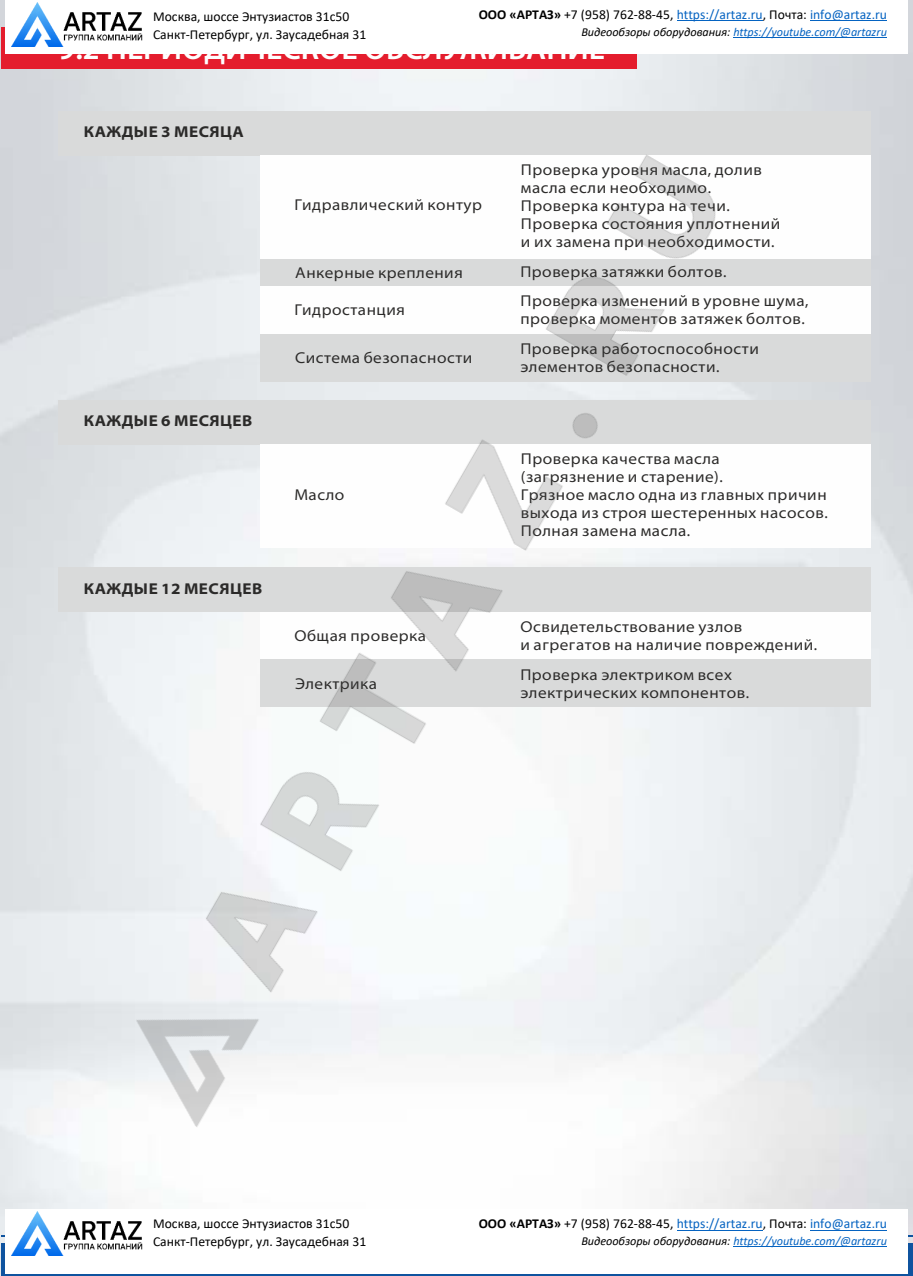
<style>
.page{position:relative;width:913px;height:1276px;background:#fff}
.page>*{position:absolute;margin:0;border:0;box-sizing:border-box;transform-origin:0 0}
.t1{font:600 31.5px "Myriad Pro";color:#fefefe}
.t2{font:semi-expanded 15.75px/18px "Myriad Pro";letter-spacing:.03em;color:#2b2a29}
.t3{font:700 semi-expanded 15.75px "Myriad Pro";letter-spacing:.03em;color:#2b2a29}
.t4{font:13.72px "Calibri";color:#0563c1}
.t5{font:13.72px/17.8px "Calibri";color:#000}
.t6{font:italic 12.15px "Calibri";letter-spacing:-.005em;color:#0563c1}
.s1{font-weight:700;color:#000}
.s2{color:#000}
</style>
<div class="page">
<img style="left:0;top:0;width:912px;height:1276px">
<div style="left:1px;top:1243px;width:911px;height:33px;background:#0f539f"></div>
<hr style="left:1px;top:1235px;width:911px;height:1px;background:#0f539f">
<div style="left:58px;top:111px;width:812px;height:45px;background:#d9dada"></div>
<div style="left:1px;top:28px;width:635px;height:41px;background:#e41d2d"></div>
<div style="left:260px;top:156px;width:610px;height:103px;background:#fefefe"></div>
<div style="left:260px;top:259px;width:610px;height:27px;background:#d9dada"></div>
<div style="left:260px;top:287px;width:610px;height:47px;background:#fefefe"></div>
<div style="left:260px;top:334px;width:610px;height:47px;background:#d9dada"></div>
<div style="left:58px;top:400px;width:812px;height:45px;background:#d9dada"></div>
<div style="left:260px;top:445px;width:610px;height:103px;background:#fefefe"></div>
<div style="left:260px;top:612px;width:610px;height:48px;background:#fefefe"></div>
<div style="left:260px;top:659px;width:610px;height:48px;background:#d9dada"></div>
<div style="left:58px;top:567px;width:812px;height:45px;background:#d9dada"></div>
<div style="left:5px;top:1209px;width:140px;height:65px;background:#fff"></div>
<div style="left:145px;top:1209px;width:248px;height:65px;background:#fff"></div>
<div style="left:393px;top:1209px;width:514px;height:65px;background:#fff"></div>
<hr style="left:676px;top:1230px;width:86px;height:1px;background:#0563c1">
<hr style="left:809px;top:1230px;width:77px;height:1px;background:#0563c1">
<hr style="left:733px;top:1246px;width:153px;height:1px;background:#0563c1">
<img style="left:11px;top:1211px;width:131px;height:44px">
<img style="left:87px;top:155px;width:670px;height:985px">
<div style="left:5px;top:0;width:140px;height:54px;background:#fff"></div>
<div style="left:145px;top:0;width:248px;height:54px;background:#fff"></div>
<div style="left:393px;top:0;width:514px;height:54px;background:#fff"></div>
<hr style="left:676px;top:21px;width:86px;height:1px;background:#0563c1">
<hr style="left:809px;top:21px;width:77px;height:1px;background:#0563c1">
<hr style="left:733px;top:37px;width:153px;height:1px;background:#0563c1">
<img style="left:11px;top:2px;width:131px;height:44px">
<p class="t5" style="left:153px;top:9px;width:215px">Москва, шоссе Энтузиастов 31с50<br>Санкт-Петербург, ул. Заусадебная 31</p>
<p class="t4" style="left:478px;top:9px;width:409px"><span class="s1">ООО «АРТАЗ»</span> <span class="s2">+7 (958) 762-88-45,</span> https://artaz.ru<span class="s2">, Почта:</span> info@artaz.ru</p>
<p class="t6" style="left:581px;top:27px;width:307px"><span class="s2">Видеообзоры оборудования:</span> https://youtube.com/@artazru</p>
<h1 class="t1" style="left:58px;top:36px;width:548px">9.2 ПЕРИОДИЧЕСКОЕ ОБСЛУЖИВАНИЕ</h1>
<p class="t3" style="left:84px;top:126px;width:161px">КАЖДЫЕ 3 МЕСЯЦА</p>
<p class="t3" style="left:84px;top:415px;width:170px">КАЖДЫЕ 6 МЕСЯЦЕВ</p>
<p class="t3" style="left:84px;top:582px;width:180px">КАЖДЫЕ 12 МЕСЯЦЕВ</p>
<p class="t2" style="left:294px;top:197px;width:189px">Гидравлический контур</p>
<p class="t2" style="left:520px;top:162px;width:261px">Проверка уровня масла, долив масла если необходимо.<br>Проверка контура на течи.<br>Проверка состояния уплотнений и их замена при необходимости.</p>
<p class="t2" style="left:295px;top:265px;width:169px">Анкерные крепления</p>
<p class="t2" style="left:520px;top:264px;width:207px">Проверка затяжки болтов.</p>
<p class="t2" style="left:294px;top:302px;width:112px">Гидростанция</p>
<p class="t2" style="left:520px;top:293px;width:289px">Проверка изменений в уровне шума, проверка моментов затяжек болтов.</p>
<p class="t2" style="left:295px;top:350px;width:179px">Система безопасности</p>
<p class="t2" style="left:520px;top:341px;width:240px">Проверка работоспособности элементов безопасности.</p>
<p class="t2" style="left:294px;top:486px;width:51px">Масло</p>
<p class="t2" style="left:520px;top:451px;width:308px">Проверка качества масла<br>(загрязнение и старение).<br>Грязное масло одна из главных причин выхода из строя шестеренных насосов.<br>Полная замена масла.</p>
<p class="t2" style="left:294px;top:628px;width:133px">Общая проверка</p>
<p class="t2" style="left:520px;top:619px;width:298px">Освидетельствование узлов<br>и агрегатов на наличие повреждений.</p>
<p class="t2" style="left:295px;top:676px;width:84px">Электрика</p>
<p class="t2" style="left:520px;top:667px;width:230px">Проверка электриком всех электрических компонентов.</p>
<p class="t5" style="left:153px;top:1216px;width:215px">Москва, шоссе Энтузиастов 31с50<br>Санкт-Петербург, ул. Заусадебная 31</p>
<p class="t4" style="left:478px;top:1218px;width:409px"><span class="s1">ООО «АРТАЗ»</span> <span class="s2">+7 (958) 762-88-45,</span> https://artaz.ru<span class="s2">, Почта:</span> info@artaz.ru</p>
<p class="t6" style="left:581px;top:1235px;width:307px"><span class="s2">Видеообзоры оборудования:</span> https://youtube.com/@artazru</p>
</div>
